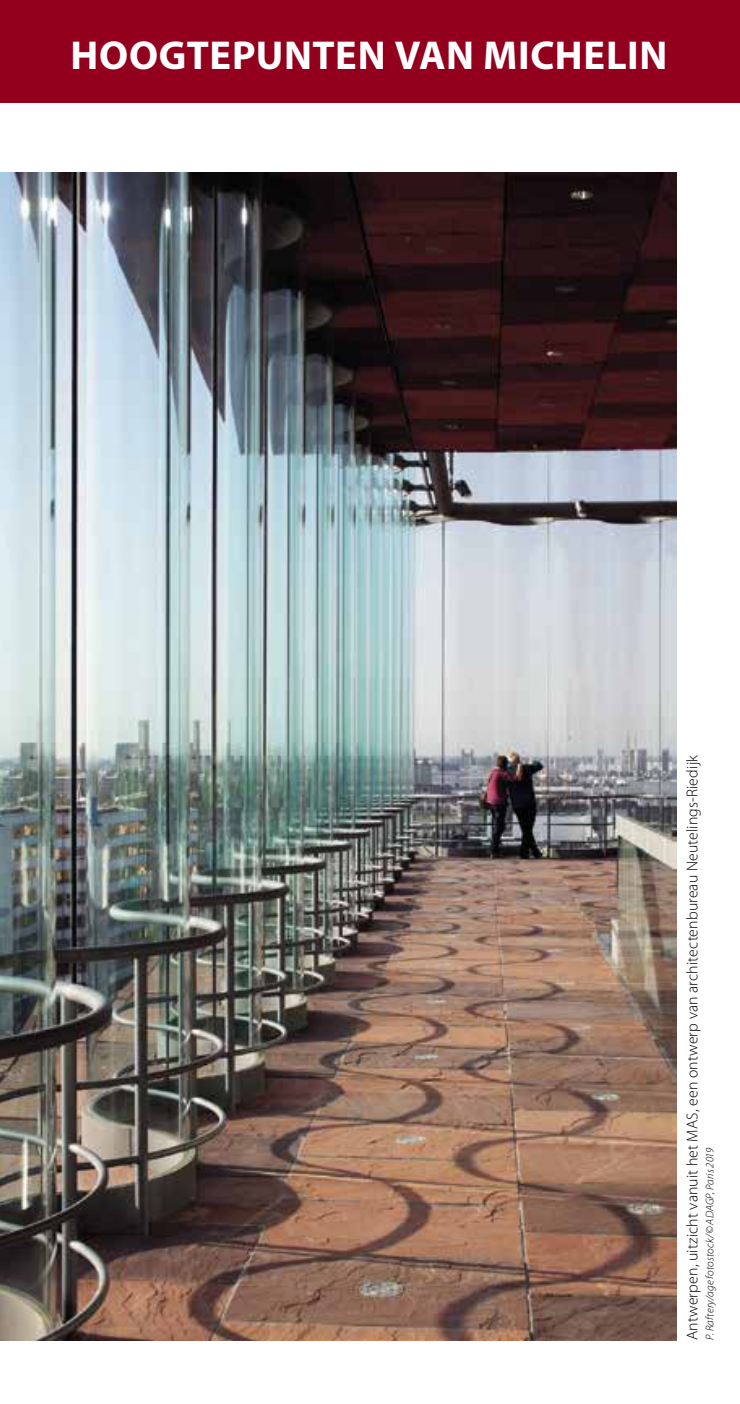
<style>
.page{position:relative;width:740px;height:1404px;background:#fff}
.page>*{position:absolute;margin:0;border:0;box-sizing:border-box;transform-origin:0 0}
.t1{font:700 40.5px "Myriad Pro";letter-spacing:.02em;color:#fff}
.t2{font:300 15.75px "Myriad Pro";letter-spacing:.01em;color:#000}
.t3{font:italic 300 11.25px "Myriad Pro";letter-spacing:.005em;color:#000}
</style>
<div class="page">
<div style="left:0;top:0;width:740px;height:102px;background:#93001d"></div>
<hr style="left:739px;top:172px;width:1px;height:306px;background:#93001d">
<img style="left:0;top:172px;width:676px;height:1167px">
<h1 class="t1" style="left:71px;top:29px;width:598px">HOOGTEPUNTEN VAN MICHELIN</h1>
<p class="t2" style="left:684px;top:1339px;width:586px;rotate:-90deg">Antwerpen, uitzicht vanuit het MAS, een ontwerp van architectenbureau Neutelings-Riedijk</p>
<p class="t3" style="left:703px;top:1339px;width:194px;rotate:-90deg">P. Raftery/age fotostock/© ADAGP, Paris 2019</p>
</div>
